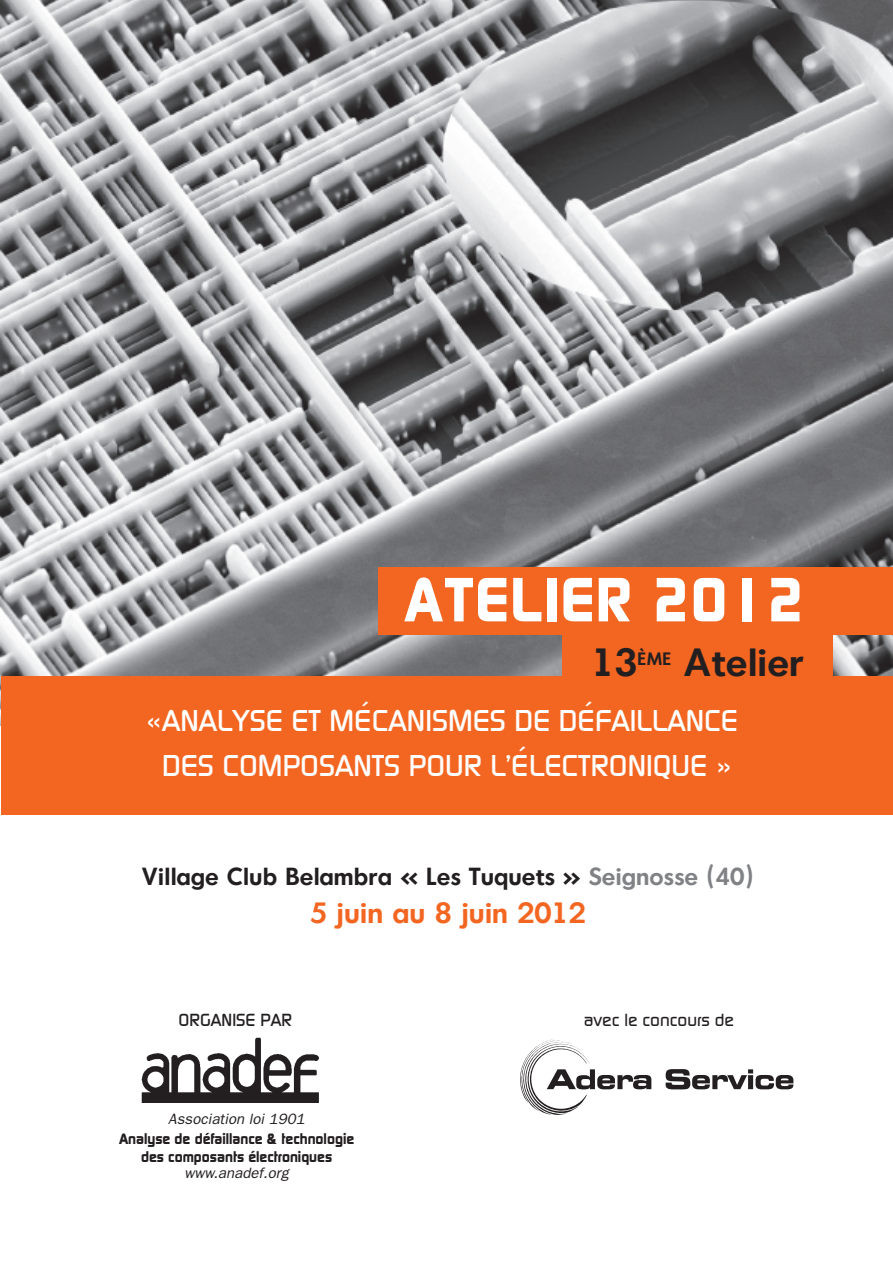
<style>
.page{position:relative;width:893px;height:1263px;background:#fff}
.page>*{position:absolute;margin:0;border:0;box-sizing:border-box;transform-origin:0 0}
.t1{font:700 62.1px "Continuum";letter-spacing:.025em;color:#fff}
.t2{font:700 38.25px "Veran Croate";color:#231f20}
.t3{font:500 30px/45px "Continuum";color:#fff;text-align:center}
.t4{font:700 28.5px "Veran Croate";color:#f36621}
.t5{font:700 24px "Veran Croate";color:#231f20}
.t6{font:500 17.4px "Continuum";color:#231f20}
.t7{font:700 15px/18.3px "Continuum";color:#231f20;text-align:center}
.t8{font:italic 15px "Franklin Gothic";letter-spacing:.005em;color:#231f20}
.s1{color:#808285}
</style>
<div class="page">
<img style="left:1px;top:0;width:892px;height:676px">
<img style="left:142px;top:1038px;width:177px;height:64px">
<svg style="left:520px;top:1039px;width:131px;height:76px"></svg>
<svg style="left:666px;top:1069px;width:127px;height:20px"></svg>
<div style="left:562px;top:628px;width:271px;height:49px;background:#f36621"></div>
<div style="left:1px;top:676px;width:892px;height:138px;background:#f36621"></div>
<div style="left:378px;top:567px;width:515px;height:67px;background:#f36621"></div>
<h1 class="t1" style="left:405px;top:558px;width:401px">ATELIER 2012</h1>
<p class="t2" style="left:591px;top:639px;width:214px">13<sup>ÈME</sup> Atelier</p>
<p class="t3" style="left:146px;top:698px;width:594px">«ANALYSE ET MÉCANISMES DE DÉFAILLANCE<br>DES COMPOSANTS POUR L’ÉLECTRONIQUE »</p>
<p class="t5" style="left:142px;top:861px;width:613px">Village Club Belambra « Les Tuquets » <span class="s1">Seignosse (40)</span></p>
<p class="t4" style="left:310px;top:895px;width:277px">5 juin au 8 juin 2012</p>
<p class="t6" style="left:179px;top:1009px;width:115px">ORGANISE PAR</p>
<p class="t6" style="left:584px;top:1009px;width:152px">avec le concours de</p>
<p class="t8" style="left:168px;top:1110px;width:138px">Association loi 1901</p>
<p class="t7" style="left:119px;top:1129px;width:237px">Analyse de défaillance &amp; technologie des composants électroniques</p>
<p class="t8" style="left:184px;top:1164px;width:106px">www.anadef.org</p>
</div>
